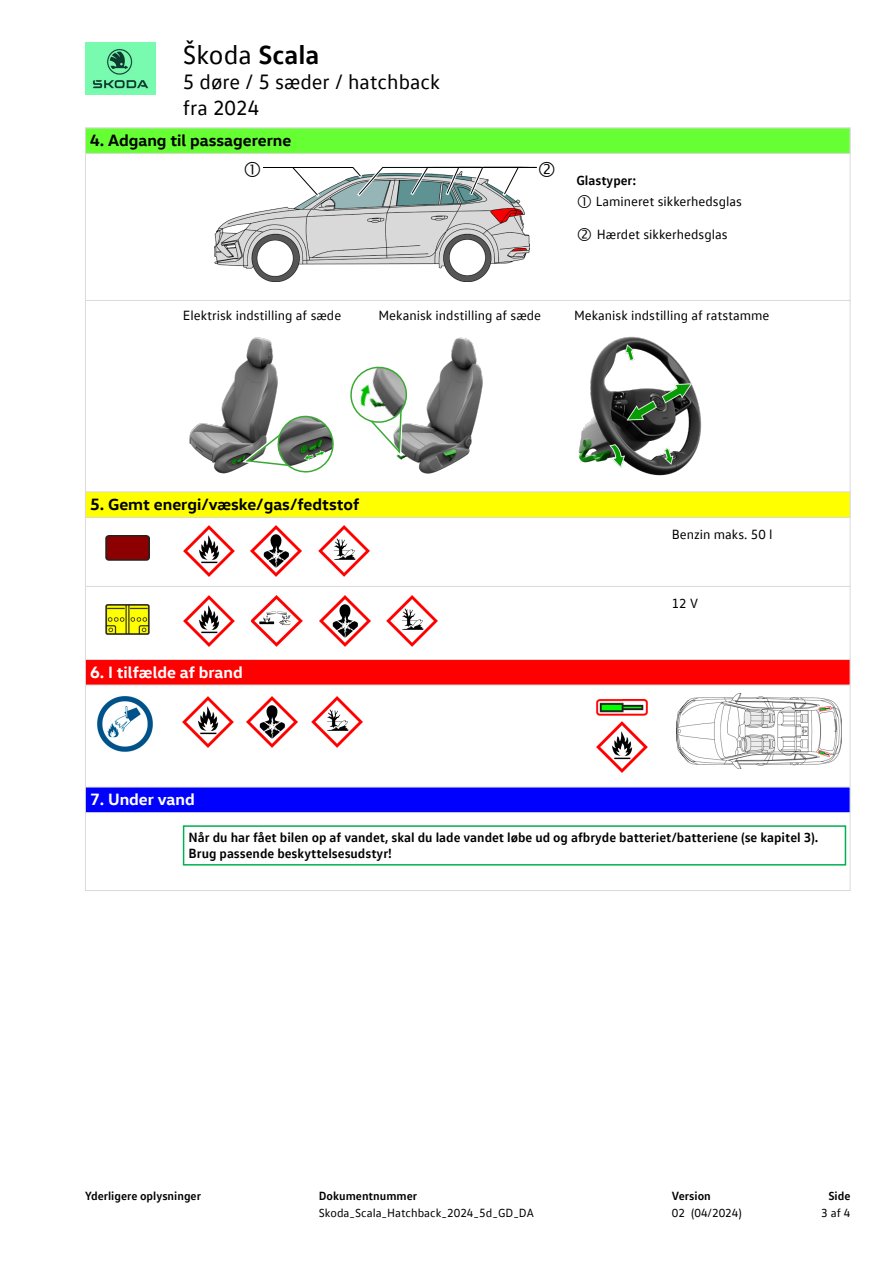
<style>
.page{position:relative;width:893px;height:1263px;background:#fff}
.page>*{position:absolute;margin:0;border:0;box-sizing:border-box;transform-origin:0 0}
.t1{font:27px "VW Text Office";color:#000}
.t2{font:21px/25.5px "VW Text Office";color:#000}
.Kapiteltitel{font:700 16.5px "VW Head Office";color:#000}
.Kapiteltitel_weiß{font:700 16.5px "VW Head Office";color:#fff}
.Text{font:13.5px "VW Text Office";color:#000}
.Hinweistext{font:700 13.5px/16.5px "VW Text Office";color:#000}
.Text_fett{font:700 13.5px "VW Text Office";color:#000}
.Fusszeile{font:12px "VW Text Office";color:#000}
.Fusszeile_fett{font:700 12px "VW Text Office";color:#000}
.s1{font-weight:700}
</style>
<div class="page">
<img style="left:85px;top:43px;width:71px;height:52px">
<img style="left:215px;top:200px;width:314px;height:81px">
<hr style="left:85px;top:128px;width:1px;height:763px;background:#dadada">
<hr style="left:850px;top:128px;width:1px;height:763px;background:#dadada">
<div style="left:85px;top:492px;width:765px;height:25px;background:#ff0"></div>
<div style="left:85px;top:491px;width:765px;height:27px;border:1px solid #dadada"></div>
<img style="left:183px;top:526px;width:51px;height:51px">
<img style="left:250px;top:526px;width:51px;height:51px">
<img style="left:318px;top:526px;width:51px;height:51px">
<img style="left:183px;top:595px;width:51px;height:51px">
<img style="left:319px;top:595px;width:51px;height:52px">
<img style="left:251px;top:595px;width:51px;height:52px">
<img style="left:387px;top:595px;width:51px;height:51px">
<img style="left:106px;top:604px;width:43px;height:30px">
<hr style="left:85px;top:586px;width:765px;height:1px;background:#dadada">
<img style="left:106px;top:536px;width:43px;height:25px">
<img style="left:189px;top:337px;width:89px;height:137px">
<img style="left:574px;top:336px;width:135px;height:157px">
<svg style="left:239px;top:414px;width:95px;height:60px"></svg>
<img style="left:409px;top:337px;width:74px;height:137px">
<svg style="left:350px;top:366px;width:59px;height:94px"></svg>
<div style="left:85px;top:128px;width:765px;height:25px;background:#6f3"></div>
<div style="left:85px;top:128px;width:765px;height:26px;border:1px solid #dadada"></div>
<hr style="left:85px;top:890px;width:765px;height:1px;background:#dadada">
<hr style="left:85px;top:300px;width:765px;height:1px;background:#dadada">
<img style="left:97px;top:696px;width:55px;height:55px">
<img style="left:183px;top:696px;width:51px;height:51px">
<img style="left:247px;top:696px;width:51px;height:51px">
<img style="left:311px;top:696px;width:51px;height:51px">
<div style="left:85px;top:659px;width:765px;height:26px;background:#f00"></div>
<div style="left:85px;top:659px;width:765px;height:26px;border:1px solid #dadada"></div>
<div style="left:183px;top:825px;width:663px;height:40px;border:2px solid #00b050"></div>
<div style="left:85px;top:787px;width:765px;height:26px;background:#00f"></div>
<div style="left:85px;top:787px;width:765px;height:26px;border:1px solid #dadada"></div>
<img style="left:596px;top:721px;width:51px;height:52px">
<img style="left:596px;top:700px;width:51px;height:16px">
<img style="left:676px;top:694px;width:165px;height:74px">
<svg style="left:263px;top:166px;width:274px;height:34px"></svg>
<h1 class="t1" style="left:183px;top:38px;width:138px">Škoda <span class="s1">Scala</span></h1>
<h2 class="t2" style="left:183px;top:69px;width:259px">5 døre / 5 sæder / hatchback fra 2024</h2>
<p class="Kapiteltitel" style="left:90px;top:130px;width:203px">4. Adgang til passagererne</p>
<p class="Text" style="left:183px;top:307px;width:160px">Elektrisk indstilling af sæde</p>
<p class="Text" style="left:378px;top:307px;width:164px">Mekanisk indstilling af sæde</p>
<p class="Text_fett" style="left:576px;top:172px;width:62px">Glastyper:</p>
<p class="Text" style="left:596px;top:193px;width:148px">Lamineret sikkerhedsglas</p>
<p class="Text" style="left:597px;top:226px;width:132px">Hærdet sikkerhedsglas</p>
<p class="Text" style="left:574px;top:307px;width:197px">Mekanisk indstilling af ratstamme</p>
<p class="Kapiteltitel" style="left:90px;top:494px;width:271px">5. Gemt energi/væske/gas/fedtstof</p>
<p class="Kapiteltitel_weiß" style="left:90px;top:661px;width:154px">6. I tilfælde af brand</p>
<p class="Kapiteltitel_weiß" style="left:90px;top:789px;width:106px">7. Under vand</p>
<p class="Text" style="left:672px;top:526px;width:102px">Benzin maks. 50 l</p>
<p class="Text" style="left:672px;top:595px;width:28px">12 V</p>
<p class="Hinweistext" style="left:189px;top:828px;width:631px">Når du har fået bilen op af vandet, skal du lade vandet løbe ud og afbryde batteriet/batteriene (se kapitel 3).<br>Brug passende beskyttelsesudstyr!</p>
<p class="Fusszeile_fett" style="left:85px;top:1188px;width:117px">Yderligere oplysninger</p>
<p class="Fusszeile_fett" style="left:319px;top:1188px;width:100px">Dokumentnummer</p>
<p class="Fusszeile" style="left:319px;top:1206px;width:216px">Skoda_Scala_Hatchback_2024_5d_GD_DA</p>
<p class="Fusszeile_fett" style="left:672px;top:1188px;width:40px">Version</p>
<p class="Fusszeile" style="left:672px;top:1206px;width:72px">02 (04/2024)</p>
<p class="Fusszeile_fett" style="left:828px;top:1188px;width:24px">Side</p>
<p class="Fusszeile" style="left:821px;top:1206px;width:31px">3 af 4</p>
</div>
